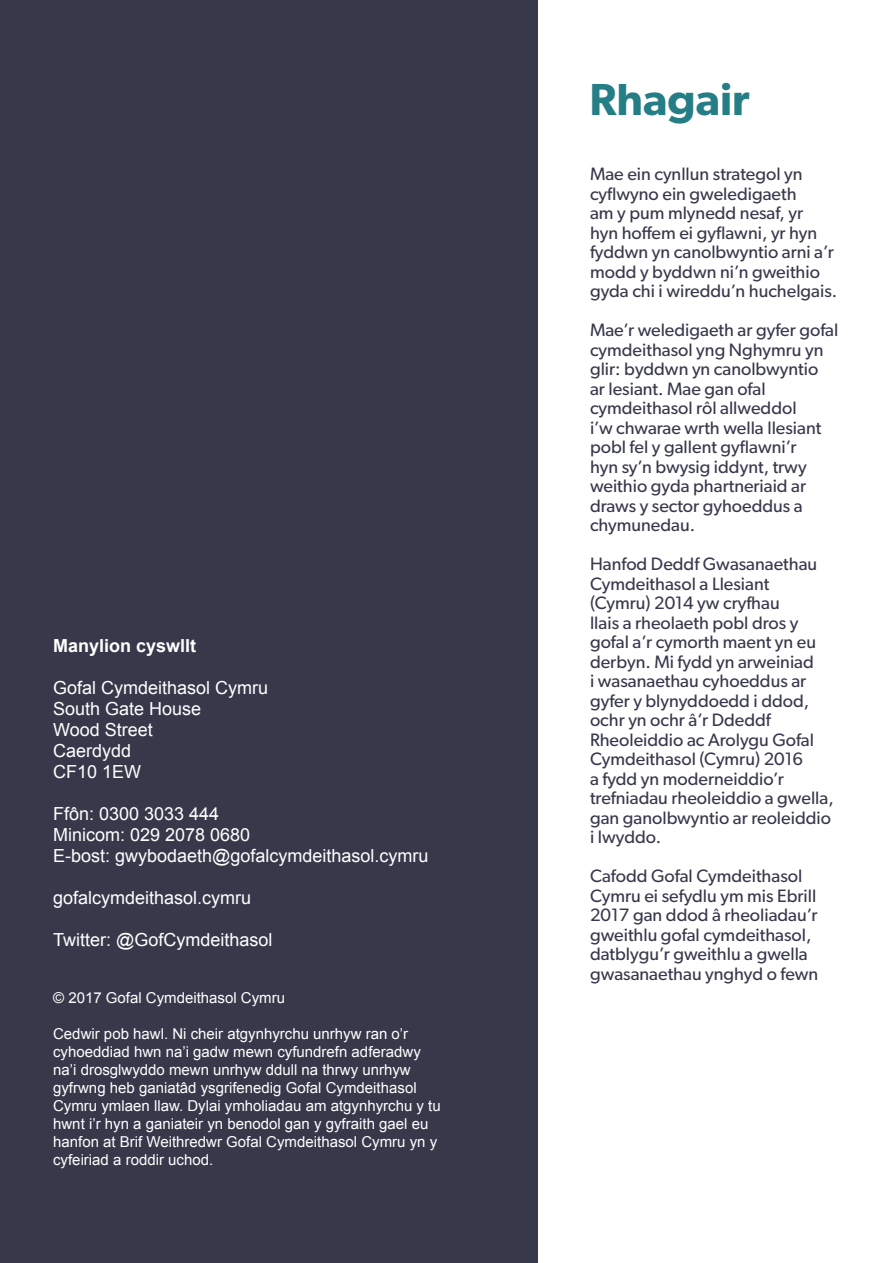
<style>
.page{position:relative;width:893px;height:1263px;background:#fff}
.page>*{position:absolute;margin:0;border:0;box-sizing:border-box;transform-origin:0 0}
.t1{font:600 45px "Gibson";color:#257d86}
.t2{font:18px/19.5px "Gibson";color:#37394b}
.t3{font:18px/21px "Arial";color:#fff}
.t4{font:700 18px "Arial";color:#fff}
.t5{font:15px/18px "Arial";color:#fff}
</style>
<div class="page">
<div style="left:0;top:0;width:538px;height:1263px;background:#37394b"></div>
<p class="t4" style="left:53px;top:634px;width:145px">Manylion cyswllt</p>
<p class="t3" style="left:53px;top:677px;width:217px">Gofal Cymdeithasol Cymru<br>South Gate House<br>Wood Street<br>Caerdydd<br>CF10 1EW</p>
<p class="t3" style="left:53px;top:803px;width:377px">Ffôn: 0300 3033 444<br>Minicom: 029 2078 0680<br>E-bost: gwybodaeth@gofalcymdeithasol.cymru</p>
<p class="t3" style="left:53px;top:887px;width:200px">gofalcymdeithasol.cymru</p>
<p class="t3" style="left:53px;top:929px;width:221px">Twitter: @GofCymdeithasol</p>
<p class="t5" style="left:53px;top:989px;width:233px">© 2017 Gofal Cymdeithasol Cymru</p>
<p class="t5" style="left:53px;top:1025px;width:389px">Cedwir pob hawl. Ni cheir atgynhyrchu unrhyw ran o’r cyhoeddiad hwn na’i gadw mewn cyfundrefn adferadwy na’i drosglwyddo mewn unrhyw ddull na thrwy unrhyw gyfrwng heb ganiatâd ysgrifenedig Gofal Cymdeithasol Cymru ymlaen llaw. Dylai ymholiadau am atgynhyrchu y tu hwnt i’r hyn a ganiateir yn benodol gan y gyfraith gael eu hanfon at Brif Weithredwr Gofal Cymdeithasol Cymru yn y cyfeiriad a roddir uchod.</p>
<h1 class="t1" style="left:590px;top:72px;width:162px">Rhagair</h1>
<p class="t2" style="left:590px;top:164px;width:249px">Mae ein cynllun strategol yn cyflwyno ein gweledigaeth<br>am y pum mlynedd nesaf, yr<br>hyn hoffem ei gyflawni, yr hyn fyddwn yn canolbwyntio arni a’r modd y byddwn ni’n gweithio gyda chi i wireddu’n huchelgais.</p>
<p class="t2" style="left:590px;top:320px;width:250px">Mae’r weledigaeth ar gyfer gofal cymdeithasol yng Nghymru yn glir: byddwn yn canolbwyntio<br>ar lesiant. Mae gan ofal cymdeithasol rôl allweddol<br>i’w chwarae wrth wella llesiant pobl fel y gallent gyflawni’r<br>hyn sy’n bwysig iddynt, trwy weithio gyda phartneriaid ar draws y sector gyhoeddus a chymunedau.</p>
<p class="t2" style="left:590px;top:554px;width:245px">Hanfod Deddf Gwasanaethau<br>Cymdeithasol a Llesiant (Cymru) 2014 yw cryfhau<br>llais a rheolaeth pobl dros y gofal a’r cymorth maent yn eu derbyn. Mi fydd yn arweiniad<br>i wasanaethau cyhoeddus ar gyfer y blynyddoedd i ddod, ochr yn ochr â’r Ddeddf<br>Rheoleiddio ac Arolygu Gofal<br>Cymdeithasol (Cymru) 2016<br>a fydd yn moderneiddio’r trefniadau rheoleiddio a gwella, gan ganolbwyntio ar reoleiddio i lwyddo.</p>
<p class="t2" style="left:590px;top:866px;width:230px">Cafodd Gofal Cymdeithasol<br>Cymru ei sefydlu ym mis Ebrill<br>2017 gan ddod â rheoliadau’r gweithlu gofal cymdeithasol, datblygu’r gweithlu a gwella gwasanaethau ynghyd o fewn</p>
</div>
